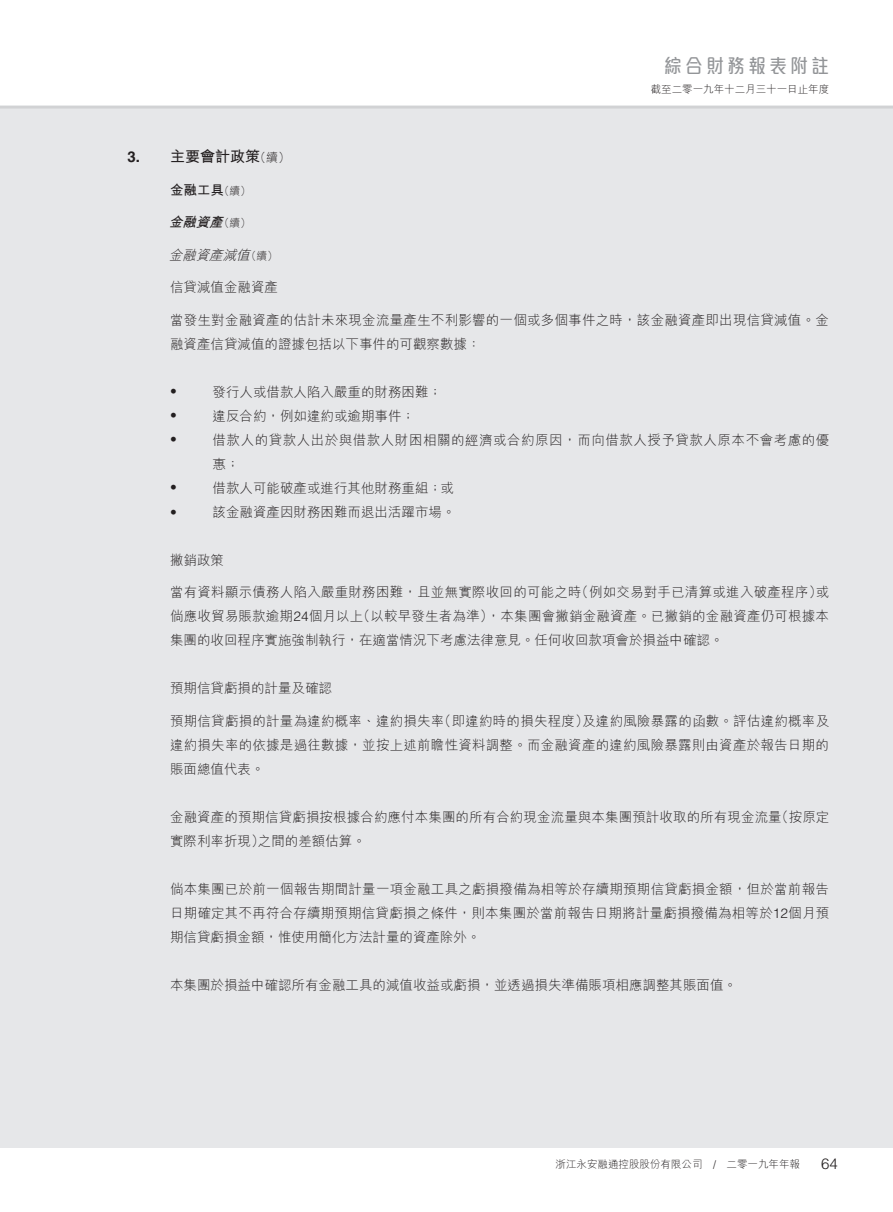
<style>
.page{position:relative;width:893px;height:1212px;background:#fff}
.page>*{position:absolute;margin:0;border:0;box-sizing:border-box;transform-origin:0 0}
.t1{font:500 19.5px "M Elle HK";letter-spacing:.2em;color:#939598;scale:.9 1}
._01_Subhead_1{font:700 15px "M Hei HK";color:#231f20}
.t2{font:300 15px "Helvetica";color:#231f20}
._01_Subhead_1-2{font:700 15px "Helvetica";color:#231f20}
._00_Body_Text{font:300 13.5px/24px "M Hei HK";letter-spacing:.015em;color:#231f20}
._00_Body_Text-2{font:300 13.5px "M Hei HK";letter-spacing:.04em;color:#231f20}
._07_Subhead_5{font:300 13.5px "M Hei HK";color:#231f20}
._04_Subhead_4{font:italic 300 13.5px "M Hei HK";color:#231f20}
._00_Body_Text-3{font:300 13.5px "Helvetica";color:#231f20}
._02_Subhead_2{font:700 13.5px "M Hei HK";color:#231f20}
._03_Subhead_3{font:italic 700 13.5px "M Hei HK";color:#231f20}
._01_Subhead_1-3{font:300 12px "M Hei HK";color:#231f20}
._02_Subhead_2-2{font:300 10.8px "M Hei HK";color:#231f20}
._03_Subhead_3-2{font:300 10.8px "M Hei HK";color:#231f20}
._04_Subhead_4-2{font:300 10.8px "M Hei HK";color:#231f20}
.t3{font:300 10.5px "M Hei HK";color:#231f20}
.t4{font:300 10.5px "Helvetica";color:#231f20}
.s1{font-family:"Helvetica"}
</style>
<div class="page">
<div style="left:0;top:107px;width:893px;height:1041px;background:#e6e7e9"></div>
<hr style="left:0;top:106px;width:893px;height:3px;background:#d1d2d4">
<p class="_01_Subhead_1-2" style="left:128px;top:147px;width:14px">3.</p>
<p class="_01_Subhead_1" style="left:170px;top:146px;width:92px">主要會計政策</p>
<p class="_01_Subhead_1-3" style="left:254px;top:149px;width:37px">（續(</p>
<p class="_02_Subhead_2" style="left:170px;top:180px;width:55px">金融工具</p>
<p class="_02_Subhead_2-2" style="left:219px;top:183px;width:34px">（續(</p>
<p class="_03_Subhead_3" style="left:169px;top:212px;width:60px">金融資產</p>
<p class="_03_Subhead_3-2" style="left:219px;top:216px;width:34px">（續(</p>
<h1 class="t1" style="left:664px;top:52px;width:185px">綜合財務報表附註</h1>
<p class="t3" style="left:651px;top:82px;width:180px">截至二零一九年十二月三十一日止年度</p>
<p class="_04_Subhead_4" style="left:169px;top:245px;width:87px">金融資產減值</p>
<p class="_07_Subhead_5" style="left:170px;top:278px;width:109px">信貸減值金融資產</p>
<p class="_00_Body_Text" style="left:170px;top:307px;width:660px">當發生對金融資產的估計未來現金流量產生不利影響的一個或多個事件之時，該金融資產即出現信貸減值。金融資產信貸減值的證據包括以下事件的可觀察數據：</p>
<p class="_00_Body_Text" style="left:213px;top:379px;width:231px">發行人或借款人陷入嚴重的財務困難;</p>
<p class="_04_Subhead_4-2" style="left:246px;top:248px;width:34px">（續(</p>
<p class="_00_Body_Text-3" style="left:170px;top:383px;width:8px">•</p>
<p class="_00_Body_Text-3" style="left:170px;top:407px;width:8px">•</p>
<p class="_00_Body_Text-3" style="left:170px;top:431px;width:8px">•</p>
<p class="_00_Body_Text-3" style="left:170px;top:479px;width:8px">•</p>
<p class="_00_Body_Text" style="left:213px;top:403px;width:204px">違反合約，例如違約或逾期事件;</p>
<p class="_00_Body_Text-2" style="left:213px;top:430px;width:618px">借款人的貸款人出於與借款人財困相關的經濟或合約原因，而向借款人授予貸款人原本不會考慮的優</p>
<p class="_00_Body_Text" style="left:213px;top:451px;width:28px">惠;</p>
<p class="_00_Body_Text" style="left:213px;top:475px;width:243px">借款人可能破產或進行其他財務重組；或</p>
<p class="_00_Body_Text" style="left:213px;top:499px;width:244px">該金融資產因財務困難而退出活躍市場。</p>
<p class="_00_Body_Text-3" style="left:170px;top:503px;width:8px">•</p>
<p class="_07_Subhead_5" style="left:170px;top:550px;width:55px">撇銷政策</p>
<p class="_00_Body_Text" style="left:357px;top:580px;width:474px;text-indent:-187px">當有資料顯示債務人陷入嚴重財務困難，且並無實際收回的可能之時<br>（以較早發生者為準，）本集團會撇銷金融資產。已撇銷的金融資產仍可根據本</p>
<p class="_00_Body_Text" style="left:575px;top:580px;width:255px">（例如交易對手已清算或進入破產程序或）</p>
<p class="_00_Body_Text" style="left:170px;top:604px;width:555px">倘應收貿易賬款逾期<span class="s1">24</span>個月以上<br>集團的收回程序實施強制執行，在適當情況下考慮法律意見。任何收回款項會於損益中確認。</p>
<p class="_07_Subhead_5" style="left:170px;top:679px;width:163px">預期信貸虧損的計量及確認</p>
<p class="_00_Body_Text" style="left:582px;top:708px;width:248px">及違約風險暴露的函數。評估違約概率及</p>
<p class="_00_Body_Text" style="left:170px;top:708px;width:660px">預期信貸虧損的計量為違約概率、違約損失率<br>違約損失率的依據是過往數據，並按上述前瞻性資料調整。而金融資產的違約風險暴露則由資產於報告日期的賬面總值代表。</p>
<p class="_00_Body_Text" style="left:775px;top:804px;width:56px">（按原定</p>
<p class="_00_Body_Text" style="left:438px;top:708px;width:152px">（即違約時的損失程度）</p>
<p class="_00_Body_Text" style="left:258px;top:804px;width:525px;text-indent:-88px">金融資產的預期信貸虧損按根據合約應付本集團的所有合約現金流量與本集團預計收取的所有現金流量之間的差額估算。</p>
<p class="_00_Body_Text" style="left:170px;top:828px;width:96px">實際利率折現）</p>
<p class="_00_Body_Text" style="left:170px;top:876px;width:661px;text-align:justify">倘本集團已於前一個報告期間計量一項金融工具之虧損撥備為相等於存續期預期信貸虧損金額，但於當前報告日期確定其不再符合存續期預期信貸虧損之條件，則本集團於當前報告日期將計量虧損撥備為相等於<span class="s1">12</span>個月預期信貸虧損金額，惟使用簡化方法計量的資產除外。</p>
<p class="_00_Body_Text" style="left:170px;top:972px;width:568px">本集團於損益中確認所有金融工具的減值收益或虧損，並透過損失準備賬項相應調整其賬面值。</p>
<p class="t3" style="left:556px;top:1156px;width:148px">浙江永安融通控股股份有限公司</p>
<p class="t4" style="left:713px;top:1157px;width:4px">/</p>
<p class="t3" style="left:726px;top:1156px;width:75px">二零一九年年報</p>
<p class="t2" style="left:821px;top:1154px;width:18px">64</p>
</div>
